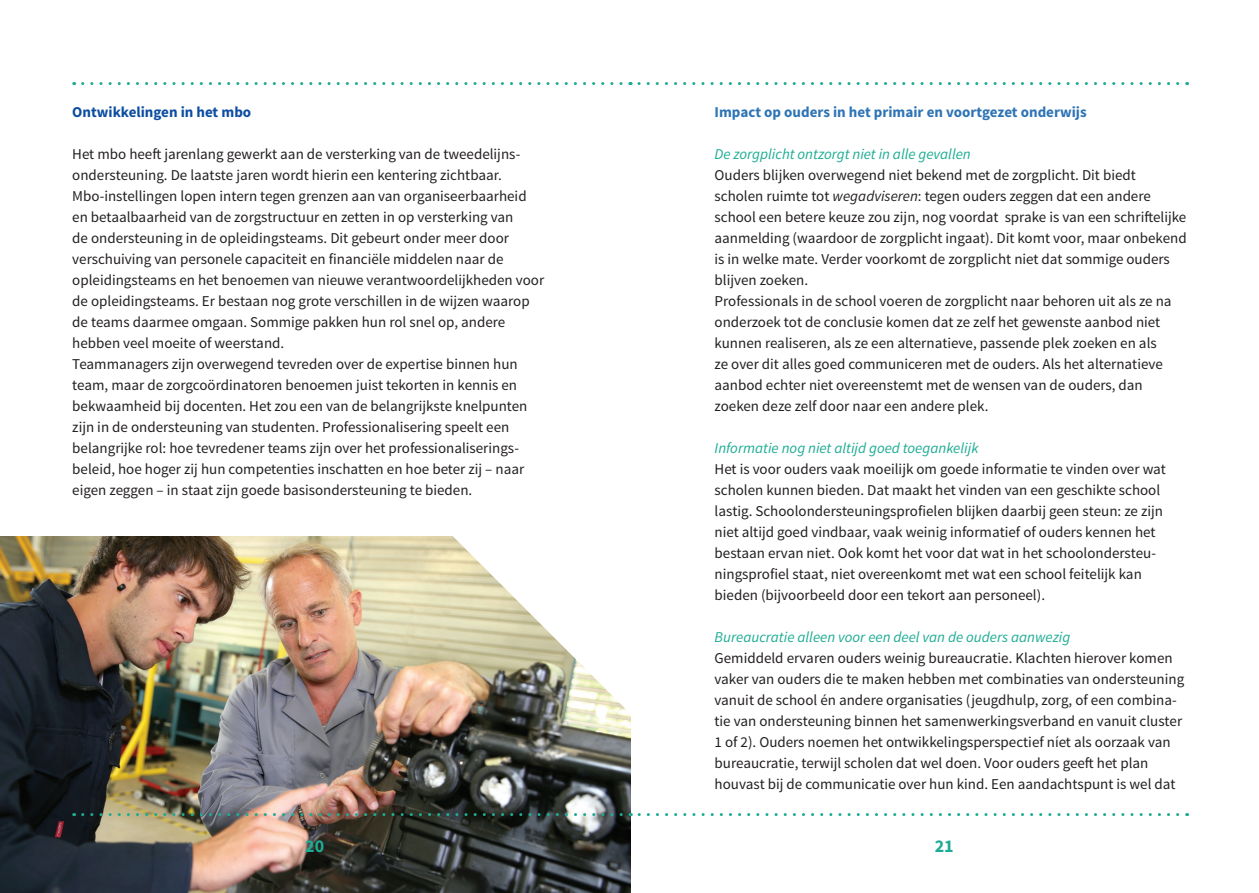
<style>
.page{position:relative;width:1259px;height:893px;background:#fff}
.page>*{position:absolute;margin:0;border:0;box-sizing:border-box;transform-origin:0 0}
.t1{font:700 18px "Source Sans Pro";color:#1dac93}
.Platte_tekst{font:15px/21px "Source Sans Pro";color:#231f20}
.Tussenkopje{font:italic 15px "Source Sans Pro";color:#1dac93}
.Platte_tekst-2{font:700 15px "Source Sans Pro";color:#2e74b5}
.Kop_2{font:700 15px "Source Sans Pro";color:#0d4da1}
.s1{font-style:italic}
</style>
<div class="page">
<img style="left:0;top:537px;width:630px;height:356px">
<svg style="left:390px;top:536px;width:241px;height:184px"></svg>
<svg style="left:83px;top:82px;width:548px;height:3px"></svg>
<svg style="left:639px;top:82px;width:548px;height:3px"></svg>
<img style="left:83px;top:813px;width:548px;height:3px">
<svg style="left:639px;top:813px;width:548px;height:3px"></svg>
<p class="Kop_2" style="left:72px;top:102px;width:180px">Ontwikkelingen in het mbo</p>
<p class="Platte_tekst" style="left:72px;top:144px;width:473px">Het mbo heeft jarenlang gewerkt aan de versterking van de tweedelijns&shy;ondersteuning. De laatste jaren wordt hierin een kentering zichtbaar.<br>Mbo-instellingen lopen intern tegen grenzen aan van organiseerbaarheid en betaalbaarheid van de zorgstructuur en zetten in op versterking van<br>de ondersteuning in de opleidingsteams. Dit gebeurt onder meer door verschuiving van personele capaciteit en financiële middelen naar de opleidingsteams en het benoemen van nieuwe verantwoordelijkheden voor de opleidingsteams. Er bestaan nog grote verschillen in de wijzen waarop de teams daarmee omgaan. Sommige pakken hun rol snel op, andere hebben veel moeite of weerstand.</p>
<p class="Platte_tekst" style="left:72px;top:354px;width:457px">Teammanagers zijn overwegend tevreden over de expertise binnen hun team, maar de zorgcoördinatoren benoemen juist tekorten in kennis en bekwaamheid bij docenten. Het zou een van de belangrijkste knelpunten zijn in de ondersteuning van studenten. Professionalisering speelt een belangrijke rol: hoe tevredener teams zijn over het professionaliserings&shy;beleid, hoe hoger zij hun competenties inschatten en hoe beter zij – naar eigen zeggen – in staat zijn goede basisondersteuning te bieden.</p>
<p class="Platte_tekst-2" style="left:714px;top:102px;width:374px">Impact op ouders in het primair en voortgezet onderwijs</p>
<p class="Tussenkopje" style="left:714px;top:145px;width:258px">De zorgplicht ontzorgt niet in alle gevallen</p>
<p class="Platte_tekst" style="left:714px;top:165px;width:473px">Ouders blijken overwegend niet bekend met de zorgplicht. Dit biedt scholen ruimte tot <span class="s1">wegadviseren</span>: tegen ouders zeggen dat een andere school een betere keuze zou zijn, nog voordat sprake is van een schriftelijke aanmelding (waardoor de zorgplicht ingaat). Dit komt voor, maar onbekend is in welke mate. Verder voorkomt de zorgplicht niet dat sommige ouders blijven zoeken.</p>
<p class="Platte_tekst" style="left:714px;top:291px;width:458px">Professionals in de school voeren de zorgplicht naar behoren uit als ze na onderzoek tot de conclusie komen dat ze zelf het gewenste aanbod niet kunnen realiseren, als ze een alternatieve, passende plek zoeken en als ze over dit alles goed communiceren met de ouders. Als het alternatieve aanbod echter niet overeenstemt met de wensen van de ouders, dan zoeken deze zelf door naar een andere plek.</p>
<p class="Tussenkopje" style="left:714px;top:439px;width:265px">Informatie nog niet altijd goed toegankelijk</p>
<p class="Platte_tekst" style="left:714px;top:459px;width:453px">Het is voor ouders vaak moeilijk om goede informatie te vinden over wat scholen kunnen bieden. Dat maakt het vinden van een geschikte school lastig. Schoolondersteuningsprofielen blijken daarbij geen steun: ze zijn niet altijd goed vindbaar, vaak weinig informatief of ouders kennen het bestaan ervan niet. Ook komt het voor dat wat in het schoolondersteu&shy;ningsprofiel staat, niet overeenkomt met wat een school feitelijk kan bieden (bijvoorbeeld door een tekort aan personeel).</p>
<p class="Tussenkopje" style="left:714px;top:628px;width:357px">Bureaucratie alleen voor een deel van de ouders aanwezig</p>
<p class="Platte_tekst" style="left:714px;top:648px;width:471px">Gemiddeld ervaren ouders weinig bureaucratie. Klachten hierover komen vaker van ouders die te maken hebben met combinaties van ondersteuning vanuit de school én andere organisaties (jeugdhulp, zorg, of een combina&shy;tie van ondersteuning binnen het samenwerkingsverband en vanuit cluster 1 of 2). Ouders noemen het ontwikkelingsperspectief níet als oorzaak van bureaucratie, terwijl scholen dat wel doen. Voor ouders geeft het plan houvast bij de communicatie over hun kind. Een aandachtspunt is wel dat</p>
<p class="t1" style="left:305px;top:834px;width:21px">20</p>
<p class="t1" style="left:934px;top:834px;width:21px">21</p>
</div>
